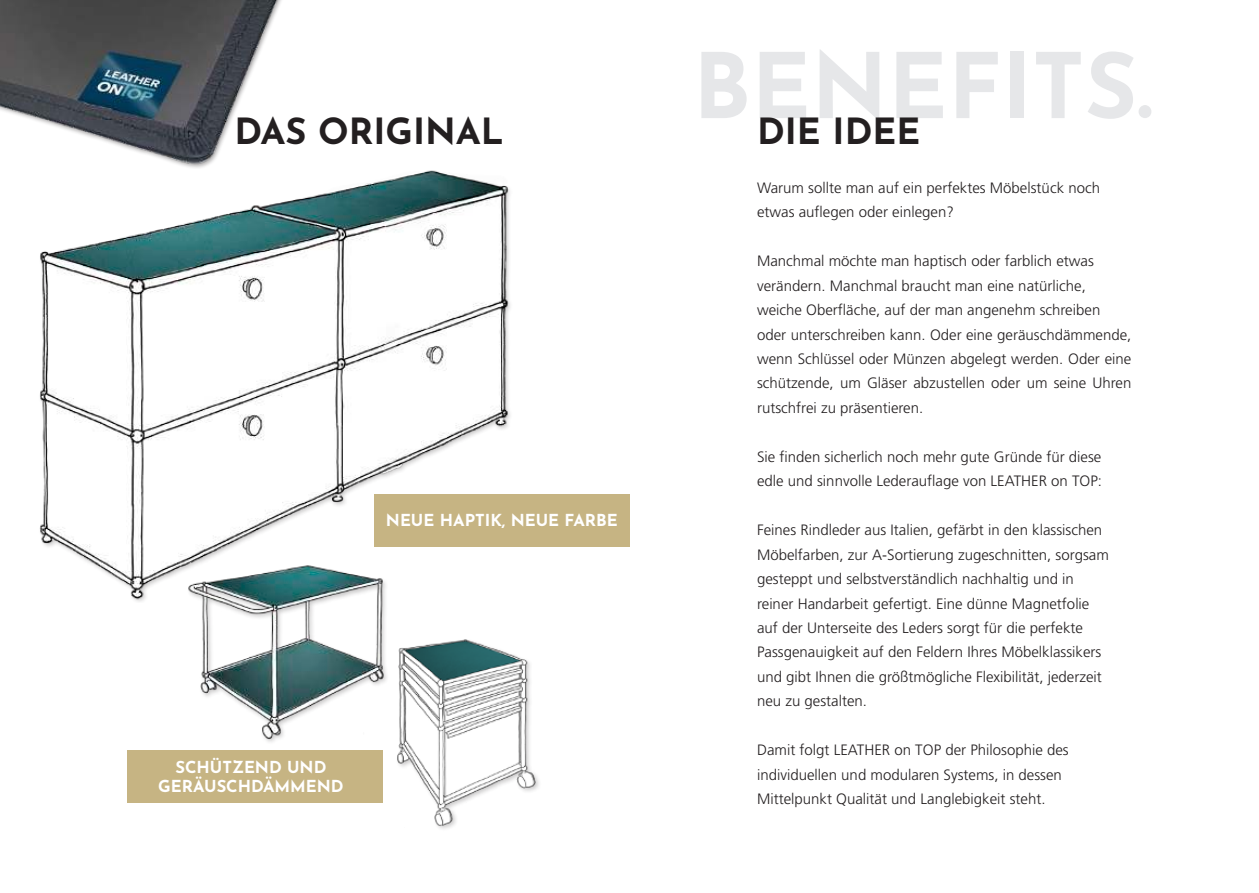
<style>
.page{position:relative;width:1259px;height:893px;background:#fff}
.page>*{position:absolute;margin:0;border:0;box-sizing:border-box;transform-origin:0 0}
.t1{font:700 90px "Josefin Sans";color:#e6e7e9}
.t2{font:700 36px "Josefin Sans";color:#231f20}
.t3{font:700 16.5px/19.5px "Josefin Sans";color:#fff;text-align:center}
.t4{font:300 15px/24.5px "Frutiger LT Std";color:#231f20}
</style>
<div class="page">
<img style="left:0;top:0;width:282px;height:146px">
<img style="left:200px;top:609px;width:187px;height:133px">
<img style="left:39px;top:146px;width:486px;height:463px">
<img style="left:397px;top:639px;width:138px;height:189px">
<div style="left:128px;top:750px;width:255px;height:53px;background:#c6b483"></div>
<div style="left:374px;top:494px;width:255px;height:52px;background:#c6b483"></div>
<h2 class="t2" style="left:234px;top:116px;width:271px">DAS ORIGINAL</h2>
<p class="t3" style="left:386px;top:511px;width:233px">NEUE HAPTIK, NEUE FARBE</p>
<p class="t3" style="left:158px;top:758px;width:187px">SCHÜTZEND UND<br>GERÄUSCHDÄMMEND</p>
<h1 class="t1" style="left:693px;top:49px;width:461px">BENEFITS.</h1>
<h2 class="t2" style="left:757px;top:116px;width:165px">DIE IDEE</h2>
<p class="t4" style="left:757px;top:177px;width:344px">Warum sollte man auf ein perfektes Möbelstück noch etwas auflegen oder einlegen?</p>
<p class="t4" style="left:757px;top:250px;width:376px">Manchmal möchte man haptisch oder farblich etwas verändern. Manchmal braucht man eine natürliche, weiche Oberfläche, auf der man angenehm schreiben oder unterschreiben kann. Oder eine geräuschdämmende, wenn Schlüssel oder Münzen abgelegt werden. Oder eine schützende, um Gläser abzustellen oder um seine Uhren rutschfrei zu präsentieren.</p>
<p class="t4" style="left:757px;top:445px;width:346px">Sie finden sicherlich noch mehr gute Gründe für diese edle und sinnvolle Lederauflage von LEATHER on TOP:</p>
<p class="t4" style="left:757px;top:519px;width:353px">Feines Rindleder aus Italien, gefärbt in den klassischen Möbelfarben, zur A-Sortierung zugeschnitten, sorgsam gesteppt und selbstverständlich nachhaltig und in reiner Handarbeit gefertigt. Eine dünne Magnetfolie auf der Unterseite des Leders sorgt für die perfekte Passgenauigkeit auf den Feldern Ihres Möbelklassikers und gibt Ihnen die größtmögliche Flexibilität, jederzeit neu zu gestalten.</p>
<p class="t4" style="left:757px;top:739px;width:313px">Damit folgt LEATHER on TOP der Philosophie des individuellen und modularen Systems, in dessen<br>Mittelpunkt Qualität und Langlebigkeit steht.</p>
</div>
